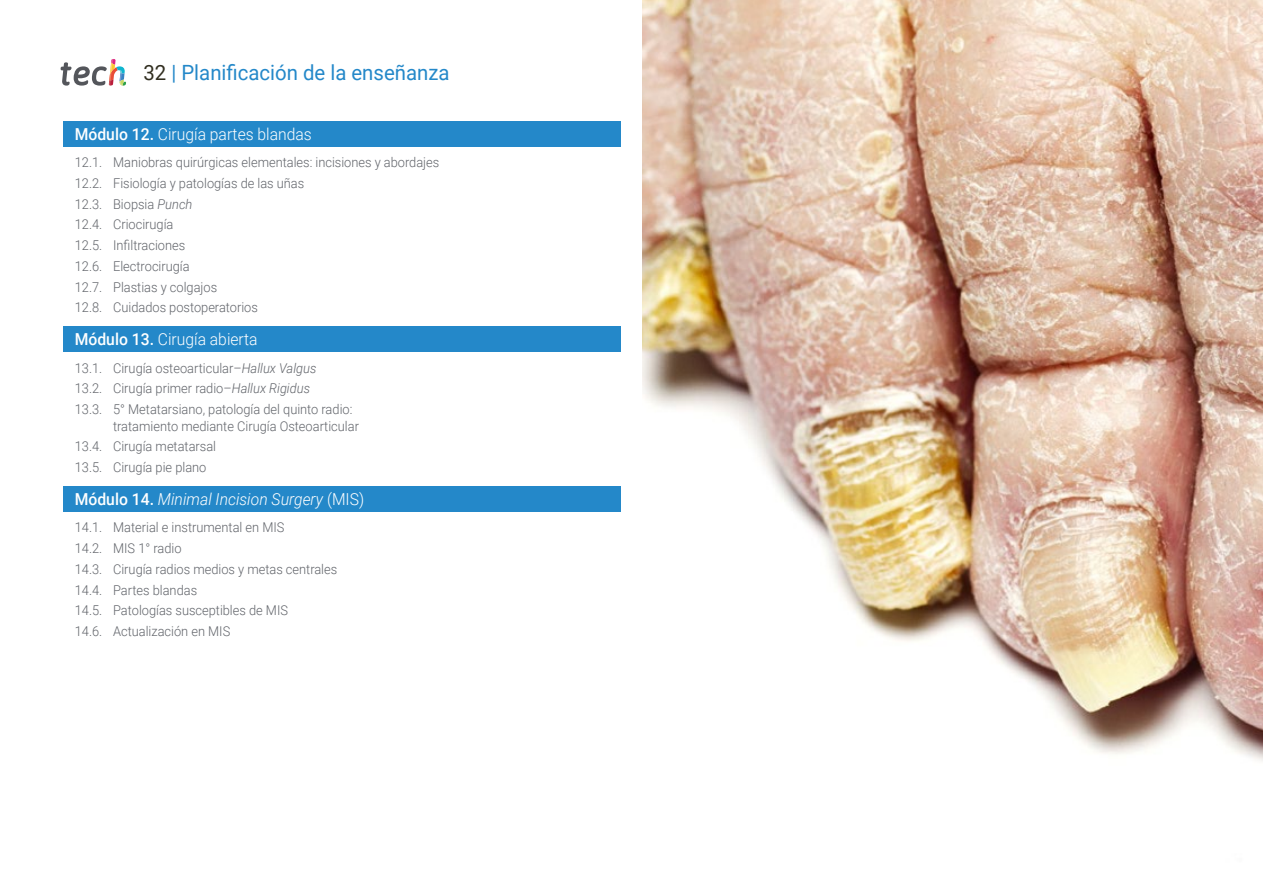
<style>
.page{position:relative;width:1263px;height:893px;background:#fff}
.page>*{position:absolute;margin:0;border:0;box-sizing:border-box;transform-origin:0 0}
.t1{font:21px "Roboto";color:#2488c9}
.t2{font:300 16.5px "Roboto";color:#fff;scale:.95 1}
.t3{font:italic 300 16.5px "Roboto";color:#fff;scale:.95 1}
.t4{font:300 13.5px/20.7px "Roboto";color:#61646a;scale:.95 1}
.s1{color:#312e20}
.s2{font-weight:500}
.s3{font-style:italic}
.s4{font-weight:500;font-style:normal}
.s5{font-style:normal}
</style>
<div class="page">
<img style="left:642px;top:0;width:621px;height:761px">
<svg style="left:61px;top:59px;width:65px;height:27px"></svg>
<div style="left:64px;top:121px;width:557px;height:25px;background:#2488c9"></div>
<div style="left:64px;top:327px;width:557px;height:25px;background:#2488c9"></div>
<div style="left:64px;top:486px;width:557px;height:25px;background:#2488c9"></div>
<h1 class="t1" style="left:144px;top:57px;width:308px"><span class="s1">32</span> | Planificación de la enseñanza</h1>
<p class="t2" style="left:75px;top:123px;width:251px"><span class="s2">Módulo 12.</span> Cirugía partes blandas</p>
<p class="t4" style="left:75px;top:151px;width:385px">12.1. Maniobras quirúrgicas elementales: incisiones y abordajes<br>12.2. Fisiología y patologías de las uñas<br>12.3. Biopsia <span class="s3">Punch<br></span>12.4. Criocirugía<br>12.5. Infiltraciones<br>12.6. Electrocirugía<br>12.7. Plastias y colgajos<br>12.8. Cuidados postoperatorios</p>
<p class="t2" style="left:75px;top:328px;width:194px"><span class="s2">Módulo 13.</span> Cirugía abierta</p>
<p class="t4" style="left:75px;top:357px;width:294px">13.1. Cirugía osteoarticular–<span class="s3">Hallux Valgus<br></span>13.2. Cirugía primer radio–<span class="s3">Hallux Rigidus<br></span>13.3. 5° Metatarsiano, patología del quinto radio:</p>
<p class="t4" style="left:75px;top:415px;width:301px;text-indent:38px">tratamiento mediante Cirugía Osteoarticular<br>13.4. Cirugía metatarsal<br>13.5. Cirugía pie plano</p>
<p class="t3" style="left:75px;top:488px;width:306px"><span class="s4">Módulo 14.</span> Minimal Incision Surgery <span class="s5">(MIS)</span></p>
<p class="t4" style="left:75px;top:517px;width:278px">14.1. Material e instrumental en MIS<br>14.2. MIS 1° radio<br>14.3. Cirugía radios medios y metas centrales<br>14.4. Partes blandas<br>14.5. Patologías susceptibles de MIS<br>14.6. Actualización en MIS</p>
</div>
